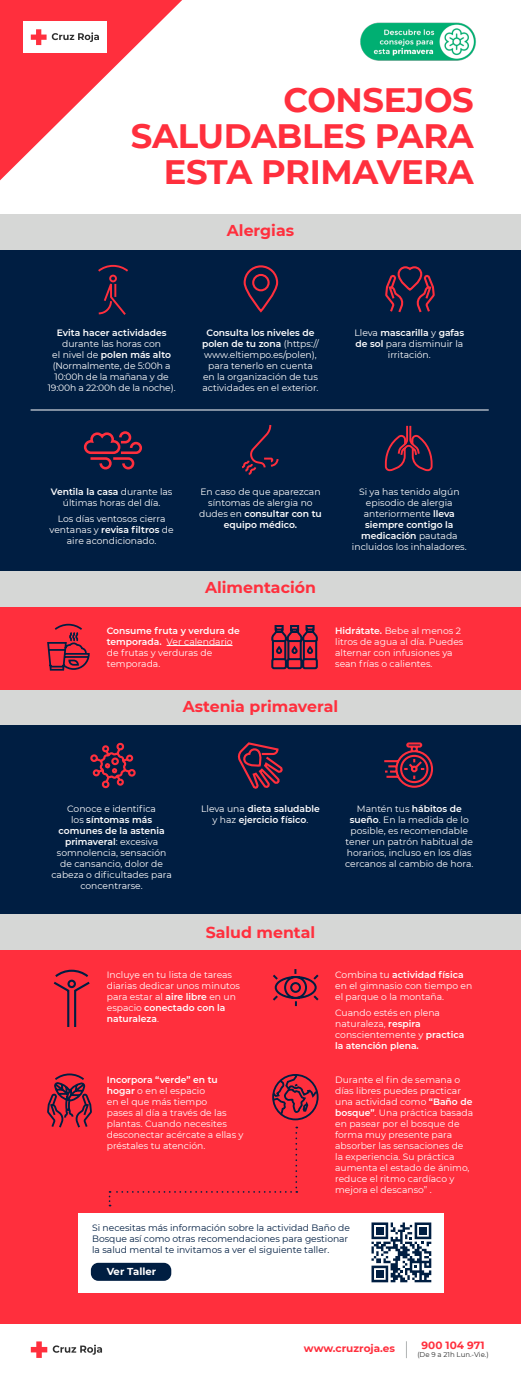
<style>
.page{position:relative;width:521px;height:1377px;background:#fff}
.page>*{position:absolute;margin:0;border:0;box-sizing:border-box;transform-origin:0 0}
.t1{font:700 33.77px/35.8px "Montserrat";letter-spacing:-.01em;color:#ff2f3d;text-align:right}
.t2{font:700 15.75px "Montserrat";color:#ff2f3d}
.t3{font:700 10.5px "Montserrat";color:#ff2f3d}
.t4{font:700 10.06px "Montserrat";color:#fff}
.t5{font:9.19px/11px "Montserrat";color:#fff;text-align:center}
.t6{font:9.19px/11px "Montserrat";color:#001e42}
.t7{font:600 9.19px/11px "Montserrat";color:#fff;text-align:center}
.t8{font:7px "Montserrat";color:#2e2e2e}
.s1{font-weight:600}
.s2{font-weight:400}
</style>
<div class="page">
<div style="left:0;top:908px;width:521px;height:46px;background:#d6d7d6"></div>
<div style="left:0;top:950px;width:521px;height:373px;background:#ff2f3d"></div>
<div style="left:78px;top:1213px;width:365px;height:79px;background:#fff"></div>
<div style="left:0;top:684px;width:521px;height:46px;background:#d6d7d6"></div>
<div style="left:0;top:565px;width:521px;height:46px;background:#d6d7d6"></div>
<div style="left:0;top:214px;width:521px;height:36px;background:#d6d7d6"></div>
<svg style="left:0;top:0;width:182px;height:180px"></svg>
<div style="left:23px;top:21px;width:84px;height:32px;background:#fff"></div>
<svg style="left:31px;top:29px;width:68px;height:16px"></svg>
<div style="left:91px;top:1262px;width:80px;height:18px;background:#001e42;border-radius:7px"></div>
<div style="left:0;top:607px;width:521px;height:82px;background:#ff2f3d"></div>
<hr style="left:167px;top:645px;width:66px;height:1px;background:#fff">
<div style="left:0;top:410px;width:521px;height:161px;background:#001e42"></div>
<div style="left:0;top:250px;width:521px;height:162px;background:#001e42"></div>
<div style="left:0;top:725px;width:521px;height:188px;background:#001e42"></div>
<img style="left:360px;top:22px;width:116px;height:39px">
<svg style="left:371px;top:1222px;width:60px;height:60px"></svg>
<div style="left:376px;top:1227px;width:7px;height:7px;background:#001e42"></div>
<div style="left:419px;top:1227px;width:7px;height:7px;background:#001e42"></div>
<div style="left:376px;top:1270px;width:7px;height:7px;background:#001e42"></div>
<svg style="left:31px;top:1341px;width:16px;height:17px"></svg>
<svg style="left:53px;top:1344px;width:49px;height:10px"></svg>
<hr style="left:31px;top:410px;width:458px;height:1px;background:#fff">
<svg style="left:406px;top:1341px;width:1px;height:17px"></svg>
<svg style="left:271px;top:625px;width:47px;height:45px"></svg>
<svg style="left:98px;top:264px;width:30px;height:51px"></svg>
<svg style="left:384px;top:425px;width:49px;height:47px"></svg>
<svg style="left:237px;top:742px;width:45px;height:47px"></svg>
<svg style="left:83px;top:431px;width:59px;height:39px"></svg>
<svg style="left:242px;top:425px;width:37px;height:50px"></svg>
<svg style="left:243px;top:265px;width:36px;height:48px"></svg>
<svg style="left:385px;top:266px;width:50px;height:47px"></svg>
<svg style="left:47px;top:623px;width:43px;height:48px"></svg>
<svg style="left:47px;top:969px;width:45px;height:159px"></svg>
<svg style="left:109px;top:1074px;width:210px;height:132px"></svg>
<svg style="left:90px;top:742px;width:46px;height:47px"></svg>
<svg style="left:384px;top:742px;width:49px;height:46px"></svg>
<svg style="left:273px;top:969px;width:46px;height:38px"></svg>
<h1 class="t1" style="left:131px;top:80px;width:344px">CONSEJOS<br>SALUDABLES PARA<br>ESTA PRIMAVERA</h1>
<h2 class="t2" style="left:227px;top:219px;width:69px">Alergias</h2>
<p class="t7" style="left:57px;top:327px;width:111px">Evita hacer actividades</p>
<p class="t5" style="left:48px;top:338px;width:129px">durante las horas con<br>el nivel de <span class="s1">polen más alto </span>(Normalmente, de 5:00h a<br>10:00h de la mañana y de<br>19:00h a 22:00h de la noche).</p>
<p class="t5" style="left:202px;top:327px;width:118px"><span class="s1">Consulta los niveles de polen de tu zona</span> (https:// www.eltiempo.es/polen), para tenerlo en cuenta en la organización de tus actividades en el exterior.</p>
<p class="t5" style="left:354px;top:327px;width:111px">Lleva <span class="s1">mascarilla</span> y <span class="s1">gafas de sol</span> para disminuir la irritación.</p>
<p class="t5" style="left:51px;top:486px;width:123px"><span class="s1">Ventila la casa</span> durante las últimas horas del día.</p>
<p class="t5" style="left:50px;top:513px;width:126px">Los días ventosos cierra ventanas y <span class="s1">revisa filtros</span> de aire acondicionado.</p>
<p class="t5" style="left:199px;top:486px;width:124px">En caso de que aparezcan síntomas de alergia no dudes en <span class="s1">consultar con tu equipo médico.</span></p>
<p class="t5" style="left:352px;top:486px;width:116px">Si ya has tenido algún episodio de alergia anteriormente <span class="s1">lleva siempre contigo la medicación</span> pautada incluidos los inhaladores.</p>
<h2 class="t2" style="left:205px;top:575px;width:112px">Alimentación</h2>
<p class="t5" style="left:107px;top:625px;width:134px;text-align:left"><span class="s1">Consume fruta y verdura de temporada.</span> Ver calendario de frutas y verduras de temporada.</p>
<p class="t5" style="left:335px;top:625px;width:130px;text-align:left"><span class="s1">Hidrátate.</span> Bebe al menos 2 litros de agua al día. Puedes alternar con infusiones ya sean frías o calientes.</p>
<h2 class="t2" style="left:183px;top:695px;width:157px">Astenia primaveral</h2>
<p class="t5" style="left:51px;top:803px;width:122px">Conoce e identifica<br>los <span class="s1">síntomas más comunes de la astenia primaveral</span>: excesiva somnolencia, sensación de cansancio, dolor de cabeza o dificultades para concentrarse.</p>
<p class="t7" style="left:201px;top:803px;width:120px"><span class="s2">Lleva una</span> dieta saludable <span class="s2">y haz</span> ejercicio físico<span class="s2">.</span></p>
<p class="t5" style="left:345px;top:803px;width:130px">Mantén tus <span class="s1">hábitos de sueño</span>. En la medida de lo posible, es recomendable tener un patrón habitual de horarios, incluso en los días cercanos al cambio de hora.</p>
<h2 class="t2" style="left:206px;top:920px;width:111px">Salud mental</h2>
<p class="t5" style="left:107px;top:969px;width:135px;text-align:left">Incluye en tu lista de tareas diarias dedicar unos minutos para estar al <span class="s1">aire libre</span> en un espacio <span class="s1">conectado con la naturaleza</span>.</p>
<p class="t5" style="left:335px;top:969px;width:139px;text-align:left">Combina tu <span class="s1">actividad física </span>en el gimnasio con tiempo en el parque o la montaña.</p>
<p class="t5" style="left:335px;top:1007px;width:131px;text-align:left">Cuando estés en plena naturaleza, <span class="s1">respira </span>conscientemente y <span class="s1">practica la atención plena.</span></p>
<p class="t5" style="left:107px;top:1073px;width:138px;text-align:left"><span class="s1">Incorpora “verde” en tu hogar</span> o en el espacio<br>en el que más tiempo<br>pases al día a través de las plantas. Cuando necesites desconectar acércate a ellas y préstales tu atención.</p>
<p class="t5" style="left:335px;top:1073px;width:140px;text-align:left">Durante el fin de semana o días libres puedes practicar una actividad como <span class="s1">“Baño de bosque”</span>. Una práctica basada en pasear por el bosque de forma muy presente para absorber las sensaciones de la experiencia. Su práctica aumenta el estado de ánimo, reduce el ritmo cardíaco y mejora el descanso” .</p>
<p class="t6" style="left:92px;top:1222px;width:259px">Si necesitas más información sobre la actividad Baño de<br>Bosque así como otras recomendaciones para gestionar la salud mental te invitamos a ver el siguiente taller.</p>
<p class="t4" style="left:107px;top:1264px;width:51px">Ver Taller</p>
<p class="t3" style="left:304px;top:1341px;width:93px">www.cruzroja.es</p>
<p class="t3" style="left:421px;top:1337px;width:65px">900 104 971</p>
<p class="t8" style="left:417px;top:1349px;width:73px">(De 9 a 21h Lun.-Vie.)</p>
</div>
